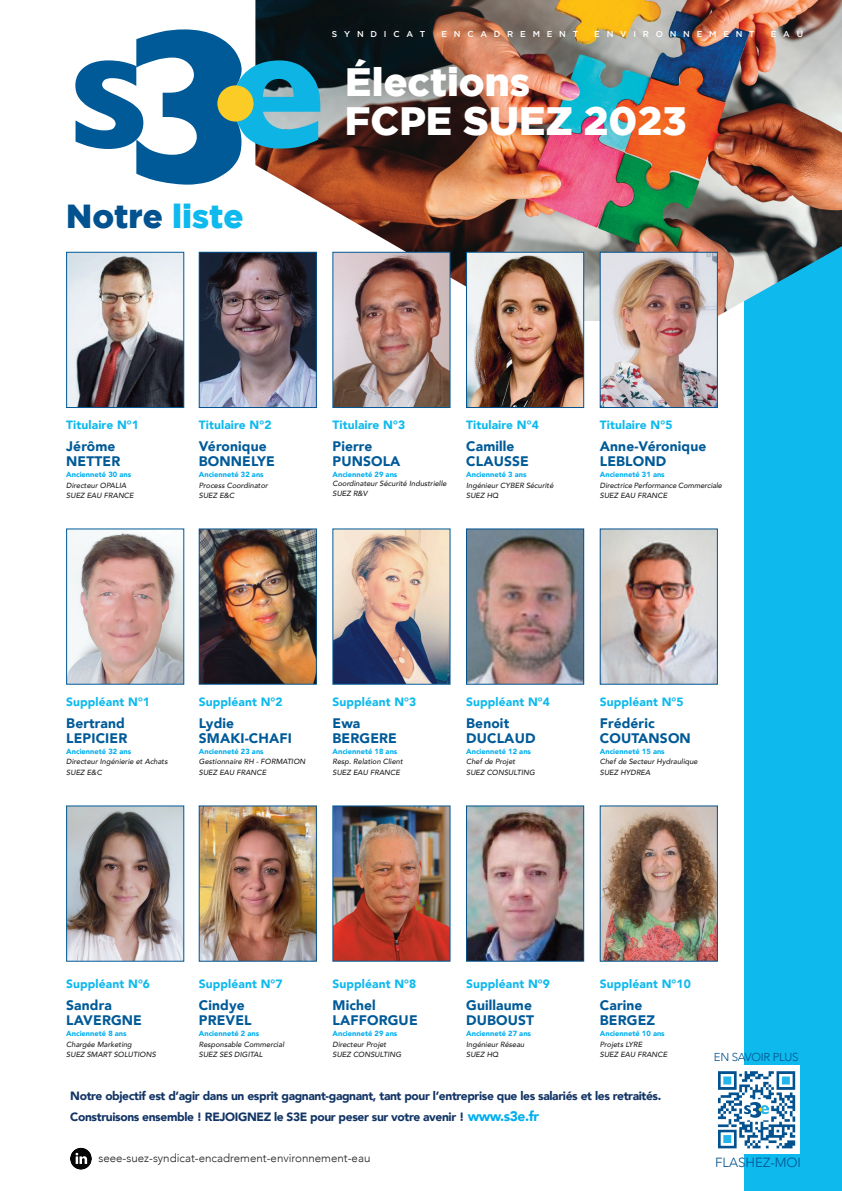
<style>
.page{position:relative;width:842px;height:1191px;background:#fff}
.page>*{position:absolute;margin:0;border:0;box-sizing:border-box;transform-origin:0 0}
.t1{font:900 39.5px "Gotham";color:#fff}
.t2{font:900 33.3px "Gotham";color:#01528f}
.t3{font:900 13.8px "Avenir";letter-spacing:.01em;color:#015a98}
.t4{font:300 13.2px "Avenir";color:#01528f}
.t5{font:900 12px "Avenir";letter-spacing:.01em;color:#0db9ed}
.t6{font:900 12px/20.3px "Avenir";letter-spacing:-.03em;color:#133565}
.t7{font:300 11.5px "Avenir";color:#231f20}
.t8{font:300 11.5px "Avenir";letter-spacing:-.025em;color:#01528f}
.t9{font:500 8.5px "Gotham";letter-spacing:.8em;color:#fff}
.t10{font:italic 500 7.5px "Avenir";color:#231f20}
.t11{font:900 7.5px "Avenir";color:#00aeef}
.s1{color:#0db9ed}
.s2{font-size:13.8px;color:#00aeef}
</style>
<div class="page">
<svg style="left:70px;top:1147px;width:22px;height:22px"></svg>
<div style="left:744px;top:114px;width:98px;height:1076px;background:#0db9ed"></div>
<img style="left:255px;top:0;width:587px;height:321px">
<svg style="left:75px;top:29px;width:245px;height:156px"></svg>
<div style="left:217px;top:85px;width:36px;height:37px;background:#fbcc25;border-radius:50%"></div>
<div style="left:713px;top:1065px;width:87px;height:88px;background:#fff"></div>
<svg style="left:718px;top:1071px;width:77px;height:77px"></svg>
<img style="left:68px;top:254px;width:114px;height:152px">
<div style="left:66px;top:252px;width:118px;height:156px;border:1px solid #015a98"></div>
<img style="left:201px;top:254px;width:114px;height:152px">
<div style="left:199px;top:252px;width:118px;height:156px;border:1px solid #01528f"></div>
<img style="left:334px;top:254px;width:114px;height:152px">
<div style="left:332px;top:252px;width:118px;height:156px;border:1px solid #015a98"></div>
<img style="left:468px;top:254px;width:114px;height:152px">
<div style="left:466px;top:252px;width:118px;height:156px;border:1px solid #01528f"></div>
<img style="left:602px;top:254px;width:114px;height:152px">
<div style="left:600px;top:252px;width:118px;height:156px;border:1px solid #01528f"></div>
<img style="left:68px;top:530px;width:114px;height:152px">
<div style="left:66px;top:528px;width:118px;height:156px;border:1px solid #015a98"></div>
<img style="left:201px;top:530px;width:114px;height:152px">
<div style="left:199px;top:528px;width:118px;height:156px;border:1px solid #01528f"></div>
<img style="left:334px;top:530px;width:114px;height:152px">
<div style="left:332px;top:528px;width:118px;height:156px;border:1px solid #015a98"></div>
<img style="left:468px;top:530px;width:114px;height:152px">
<div style="left:466px;top:528px;width:118px;height:156px;border:1px solid #01528f"></div>
<img style="left:602px;top:530px;width:114px;height:152px">
<div style="left:600px;top:528px;width:118px;height:156px;border:1px solid #01528f"></div>
<img style="left:201px;top:807px;width:114px;height:152px">
<div style="left:199px;top:805px;width:118px;height:156px;border:1px solid #01528f"></div>
<img style="left:334px;top:807px;width:114px;height:152px">
<img style="left:468px;top:807px;width:114px;height:152px">
<div style="left:466px;top:805px;width:118px;height:156px;border:1px solid #01528f"></div>
<img style="left:602px;top:807px;width:114px;height:152px">
<img style="left:68px;top:807px;width:114px;height:152px">
<div style="left:66px;top:805px;width:118px;height:156px;border:1px solid #015a98"></div>
<p class="t2" style="left:66px;top:203px;width:179px">Notre <span class="s1">liste</span></p>
<p class="t9" style="left:332px;top:31px;width:95px">SYNDICAT</p>
<p class="t9" style="left:441px;top:31px;width:138px">ENCADREMENT</p>
<p class="t9" style="left:594px;top:31px;width:162px">ENVIRONNEMENT</p>
<p class="t9" style="left:771px;top:31px;width:34px">EAU</p>
<p class="t1" style="left:345px;top:67px;width:187px">Élections</p>
<p class="t1" style="left:345px;top:106px;width:343px">FCPE SUEZ 2023</p>
<p class="t5" style="left:66px;top:417px;width:74px">Titulaire N°1</p>
<p class="t3" style="left:66px;top:437px;width:51px">Jérôme</p>
<p class="t3" style="left:66px;top:452px;width:56px">NETTER</p>
<p class="t11" style="left:66px;top:469px;width:66px">Ancienneté 30 ans</p>
<p class="t10" style="left:66px;top:480px;width:62px">Directeur OPALIA</p>
<p class="t10" style="left:66px;top:491px;width:69px">SUEZ EAU FRANCE</p>
<p class="t5" style="left:199px;top:417px;width:74px">Titulaire N°2</p>
<p class="t3" style="left:199px;top:437px;width:69px">Véronique</p>
<p class="t3" style="left:199px;top:452px;width:78px">BONNELYE</p>
<p class="t11" style="left:199px;top:469px;width:66px">Ancienneté 32 ans</p>
<p class="t10" style="left:199px;top:480px;width:71px">Process Coordinator</p>
<p class="t10" style="left:199px;top:491px;width:37px">SUEZ E&amp;C</p>
<p class="t5" style="left:332px;top:417px;width:74px">Titulaire N°3</p>
<p class="t3" style="left:332px;top:437px;width:41px">Pierre</p>
<p class="t3" style="left:332px;top:452px;width:69px">PUNSOLA</p>
<p class="t11" style="left:332px;top:469px;width:66px">Ancienneté 29 ans</p>
<p class="t10" style="left:332px;top:479px;width:116px">Coordinateur Sécurité Industrielle</p>
<p class="t10" style="left:332px;top:488px;width:37px">SUEZ R&amp;V</p>
<p class="t5" style="left:466px;top:417px;width:74px">Titulaire N°4</p>
<p class="t3" style="left:466px;top:437px;width:50px">Camille</p>
<p class="t3" style="left:466px;top:452px;width:64px">CLAUSSE</p>
<p class="t11" style="left:466px;top:469px;width:62px">Ancienneté 3 ans</p>
<p class="t10" style="left:466px;top:480px;width:89px">Ingénieur CYBER Sécurité</p>
<p class="t10" style="left:466px;top:491px;width:34px">SUEZ HQ</p>
<p class="t5" style="left:600px;top:417px;width:74px">Titulaire N°5</p>
<p class="t3" style="left:600px;top:437px;width:108px">Anne-Véronique</p>
<p class="t3" style="left:600px;top:452px;width:68px">LEBLOND</p>
<p class="t11" style="left:600px;top:469px;width:66px">Ancienneté 31 ans</p>
<p class="t10" style="left:600px;top:480px;width:124px">Directrice Performance Commerciale</p>
<p class="t10" style="left:600px;top:491px;width:69px">SUEZ EAU FRANCE</p>
<p class="t5" style="left:66px;top:693px;width:85px">Suppléant N°1</p>
<p class="t3" style="left:66px;top:714px;width:60px">Bertrand</p>
<p class="t3" style="left:66px;top:729px;width:62px">LEPICIER</p>
<p class="t11" style="left:66px;top:746px;width:66px">Ancienneté 32 ans</p>
<p class="t10" style="left:66px;top:757px;width:103px">Directeur Ingénierie et Achats</p>
<p class="t10" style="left:66px;top:767px;width:37px">SUEZ E&amp;C</p>
<p class="t5" style="left:199px;top:693px;width:85px">Suppléant N°2</p>
<p class="t3" style="left:199px;top:714px;width:37px">Lydie</p>
<p class="t3" style="left:199px;top:729px;width:95px">SMAKI-CHAFI</p>
<p class="t11" style="left:199px;top:746px;width:66px">Ancienneté 23 ans</p>
<p class="t10" style="left:199px;top:757px;width:108px">Gestionnaire RH - FORMATION</p>
<p class="t10" style="left:199px;top:767px;width:69px">SUEZ EAU FRANCE</p>
<p class="t5" style="left:332px;top:693px;width:85px">Suppléant N°3</p>
<p class="t3" style="left:332px;top:714px;width:29px">Ewa</p>
<p class="t3" style="left:332px;top:729px;width:66px">BERGERE</p>
<p class="t11" style="left:332px;top:746px;width:66px">Ancienneté 18 ans</p>
<p class="t10" style="left:332px;top:757px;width:72px">Resp. Relation Client</p>
<p class="t10" style="left:332px;top:767px;width:69px">SUEZ EAU FRANCE</p>
<p class="t5" style="left:466px;top:693px;width:85px">Suppléant N°4</p>
<p class="t3" style="left:466px;top:714px;width:45px">Benoit</p>
<p class="t3" style="left:466px;top:729px;width:71px">DUCLAUD</p>
<p class="t11" style="left:466px;top:746px;width:66px">Ancienneté 12 ans</p>
<p class="t10" style="left:466px;top:757px;width:51px">Chef de Projet</p>
<p class="t10" style="left:466px;top:767px;width:70px">SUEZ CONSULTING</p>
<p class="t5" style="left:600px;top:693px;width:85px">Suppléant N°5</p>
<p class="t3" style="left:600px;top:714px;width:56px">Frédéric</p>
<p class="t3" style="left:600px;top:729px;width:92px">COUTANSON</p>
<p class="t11" style="left:600px;top:746px;width:66px">Ancienneté 15 ans</p>
<p class="t10" style="left:600px;top:757px;width:99px">Chef de Secteur Hydraulique</p>
<p class="t10" style="left:600px;top:767px;width:52px">SUEZ HYDREA</p>
<p class="t5" style="left:66px;top:976px;width:85px">Suppléant N°6</p>
<p class="t3" style="left:66px;top:996px;width:47px">Sandra</p>
<p class="t3" style="left:66px;top:1011px;width:77px">LAVERGNE</p>
<p class="t11" style="left:66px;top:1028px;width:62px">Ancienneté 8 ans</p>
<p class="t10" style="left:66px;top:1039px;width:67px">Chargée Marketing</p>
<p class="t10" style="left:66px;top:1050px;width:91px">SUEZ SMART SOLUTIONS</p>
<p class="t5" style="left:199px;top:976px;width:85px">Suppléant N°7</p>
<p class="t3" style="left:199px;top:996px;width:47px">Cindye</p>
<p class="t3" style="left:199px;top:1011px;width:54px">PREVEL</p>
<p class="t11" style="left:199px;top:1028px;width:62px">Ancienneté 2 ans</p>
<p class="t10" style="left:199px;top:1039px;width:87px">Responsable Commercial</p>
<p class="t10" style="left:199px;top:1050px;width:65px">SUEZ SES DIGITAL</p>
<p class="t5" style="left:332px;top:976px;width:85px">Suppléant N°8</p>
<p class="t3" style="left:332px;top:996px;width:45px">Michel</p>
<p class="t3" style="left:332px;top:1011px;width:87px">LAFFORGUE</p>
<p class="t11" style="left:332px;top:1028px;width:66px">Ancienneté 29 ans</p>
<p class="t10" style="left:332px;top:1039px;width:55px">Directeur Projet</p>
<p class="t10" style="left:332px;top:1050px;width:70px">SUEZ CONSULTING</p>
<p class="t5" style="left:466px;top:976px;width:85px">Suppléant N°9</p>
<p class="t3" style="left:466px;top:996px;width:67px">Guillaume</p>
<p class="t3" style="left:466px;top:1011px;width:69px">DUBOUST</p>
<p class="t11" style="left:466px;top:1028px;width:66px">Ancienneté 27 ans</p>
<p class="t10" style="left:466px;top:1039px;width:60px">Ingénieur Réseau</p>
<p class="t10" style="left:466px;top:1050px;width:34px">SUEZ HQ</p>
<p class="t5" style="left:600px;top:976px;width:93px">Suppléant N°10</p>
<p class="t3" style="left:600px;top:996px;width:44px">Carine</p>
<p class="t3" style="left:600px;top:1011px;width:57px">BERGEZ</p>
<p class="t11" style="left:600px;top:1028px;width:66px">Ancienneté 10 ans</p>
<p class="t10" style="left:600px;top:1039px;width:44px">Projets LYRE</p>
<p class="t10" style="left:600px;top:1050px;width:69px">SUEZ EAU FRANCE</p>
<p class="t8" style="left:714px;top:1049px;width:86px">EN SAVOIR PLUS</p>
<p class="t6" style="left:70px;top:1086px;width:593px">Notre objectif est d’agir dans un esprit gagnant-gagnant, tant pour l’entreprise que les salariés et les retraités.<br>Construisons ensemble ! REJOIGNEZ le S3E pour peser sur votre avenir ! <span class="s2">www.s3e.fr</span></p>
<p class="t7" style="left:98px;top:1150px;width:273px">seee-suez-syndicat-encadrement-environnement-eau</p>
<p class="t4" style="left:715px;top:1153px;width:87px">FLASHEZ-MOI</p>
</div>
